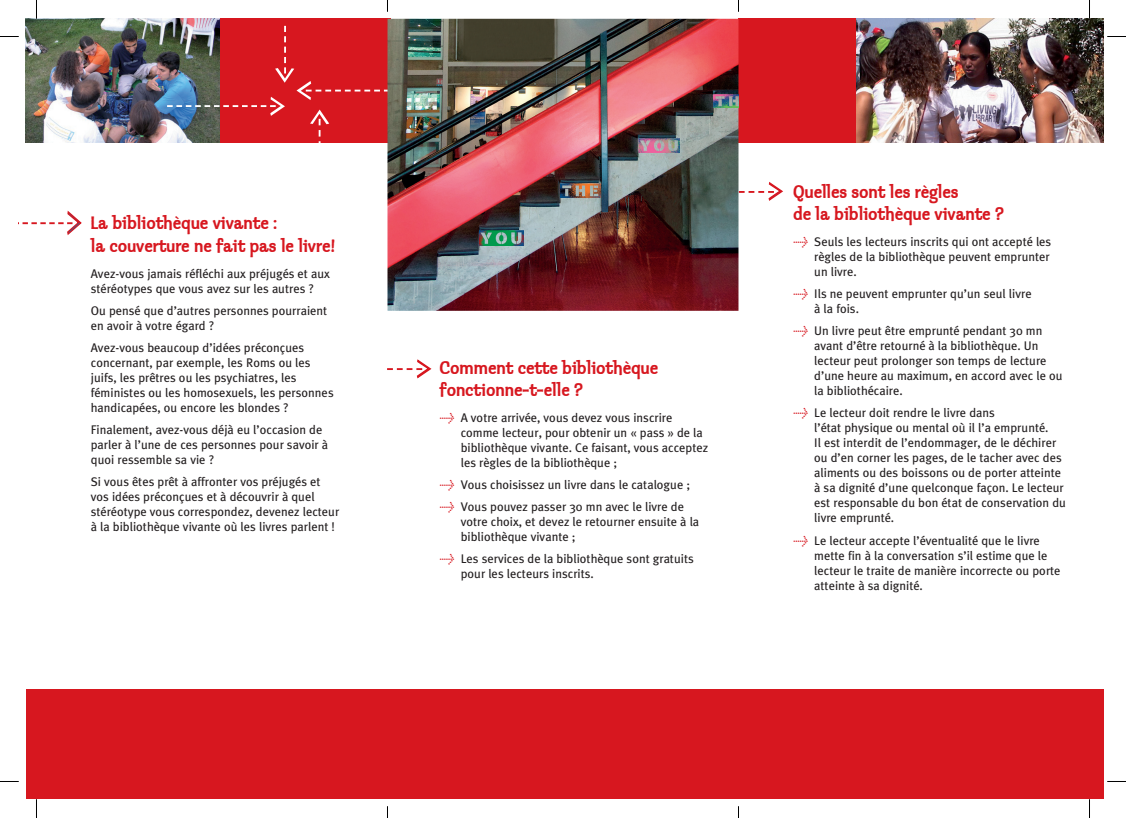
<style>
.page{position:relative;width:1126px;height:818px;background:#fff}
.page>*{position:absolute;margin:0;border:0;box-sizing:border-box;transform-origin:0 0}
.TITRE_FRANCAIS{font:18.75px/22.5px "Klepto ITCTT";letter-spacing:-.005em;color:#d7171f}
.TXT_ANGLAIS{font:18.75px/22.5px "Klepto ITCTT";letter-spacing:-.005em;color:#d7171f}
.TXT_ANGLAIS-2{font:12.5px/15px "Meta Plus";color:#231f20}
.s1{font-style:italic;color:#d7171f}
</style>
<div class="page">
<img style="left:855px;top:19px;width:248px;height:124px">
<div style="left:738px;top:19px;width:117px;height:124px;background:#d7171f"></div>
<img style="left:25px;top:19px;width:195px;height:124px">
<div style="left:220px;top:19px;width:170px;height:124px;background:#d7171f"></div>
<svg style="left:167px;top:26px;width:220px;height:117px"></svg>
<svg style="left:738px;top:180px;width:45px;height:21px"></svg>
<div style="left:27px;top:688px;width:1076px;height:110px;background:#d7171f"></div>
<svg style="left:387px;top:359px;width:45px;height:20px"></svg>
<svg style="left:22px;top:210px;width:60px;height:25px"></svg>
<img style="left:387px;top:19px;width:351px;height:291px">
<img style="left:479px;top:231px;width:45px;height:15px">
<img style="left:560px;top:184px;width:40px;height:13px">
<img style="left:638px;top:138px;width:41px;height:14px">
<img style="left:713px;top:94px;width:25px;height:14px">
<svg style="left:0;top:36px;width:19px;height:1px"></svg>
<svg style="left:1107px;top:36px;width:18px;height:1px"></svg>
<svg style="left:36px;top:0;width:1px;height:19px"></svg>
<svg style="left:36px;top:798px;width:1px;height:19px"></svg>
<svg style="left:1088px;top:0;width:2px;height:19px"></svg>
<svg style="left:1088px;top:798px;width:2px;height:19px"></svg>
<p class="TITRE_FRANCAIS" style="left:91px;top:212px;width:246px">La bibliothèque vivante :<br>la couverture ne fait pas le livre!</p>
<p class="TXT_ANGLAIS-2" style="left:91px;top:265px;width:241px">Avez-vous jamais réfléchi aux préjugés et aux stéréotypes que vous avez sur les autres ?</p>
<p class="TXT_ANGLAIS-2" style="left:91px;top:302px;width:238px">Ou pensé que d’autres personnes pourraient en avoir à votre égard ?</p>
<p class="TXT_ANGLAIS-2" style="left:91px;top:340px;width:244px">Avez-vous beaucoup d’idées préconçues concernant, par exemple, les Roms ou les juifs, les prêtres ou les psychiatres, les féministes ou les homosexuels, les personnes handicapées, ou encore les blondes ?</p>
<p class="TXT_ANGLAIS-2" style="left:91px;top:422px;width:239px">Finalement, avez-vous déjà eu l’occasion de parler à l’une de ces personnes pour savoir à quoi ressemble sa vie ?</p>
<p class="TXT_ANGLAIS-2" style="left:91px;top:474px;width:250px">Si vous êtes prêt à affronter vos préjugés et vos idées préconçues et à découvrir à quel stéréotype vous correspondez, devenez lecteur à la bibliothèque vivante où les livres parlent !</p>
<p class="TITRE_FRANCAIS" style="left:439px;top:357px;width:220px">Comment cette bibliothèque fonctionne-t-elle ?</p>
<p class="TXT_ANGLAIS-2" style="left:460px;top:410px;width:249px;text-indent:-21px"><span class="s1">&gt;</span> A votre arrivée, vous devez vous inscrire comme lecteur, pour obtenir un « pass » de la bibliothèque vivante. Ce faisant, vous acceptez les règles de la bibliothèque ;</p>
<p class="TXT_ANGLAIS-2" style="left:439px;top:477px;width:252px"><span class="s1">&gt;</span> Vous choisissez un livre dans le catalogue ;</p>
<p class="TXT_ANGLAIS-2" style="left:460px;top:499px;width:240px;text-indent:-21px"><span class="s1">&gt;</span> Vous pouvez passer 30 mn avec le livre de votre choix, et devez le retourner ensuite à la bibliothèque vivante ;</p>
<p class="TXT_ANGLAIS-2" style="left:460px;top:551px;width:234px;text-indent:-21px"><span class="s1">&gt;</span> Les services de la bibliothèque sont gratuits pour les lecteurs inscrits.</p>
<p class="TXT_ANGLAIS" style="left:793px;top:181px;width:212px">Quelles sont les règles<br>de la bibliothèque vivante ?</p>
<p class="TXT_ANGLAIS-2" style="left:814px;top:234px;width:238px;text-indent:-21px"><span class="s1">&gt;</span> Seuls les lecteurs inscrits qui ont accepté les règles de la bibliothèque peuvent emprunter un livre.</p>
<p class="TXT_ANGLAIS-2" style="left:814px;top:286px;width:219px;text-indent:-21px"><span class="s1">&gt;</span> Ils ne peuvent emprunter qu’un seul livre à la fois.</p>
<p class="TXT_ANGLAIS-2" style="left:814px;top:323px;width:250px;text-indent:-21px"><span class="s1">&gt;</span> Un livre peut être emprunté pendant 30 mn avant d’être retourné à la bibliothèque. Un lecteur peut prolonger son temps de lecture d’une heure au maximum, en accord avec le ou la bibliothécaire.</p>
<p class="TXT_ANGLAIS-2" style="left:814px;top:405px;width:253px;text-indent:-21px"><span class="s1">&gt;</span> Le lecteur doit rendre le livre dans<br>l’état physique ou mental où il l’a emprunté.<br>Il est interdit de l’endommager, de le déchirer ou d’en corner les pages, de le tacher avec des aliments ou des boissons ou de porter atteinte à sa dignité d’une quelconque façon. Le lecteur est responsable du bon état de conservation du livre emprunté.</p>
<p class="TXT_ANGLAIS-2" style="left:814px;top:532px;width:248px;text-indent:-21px"><span class="s1">&gt;</span> Le lecteur accepte l’éventualité que le livre mette fin à la conversation s’il estime que le lecteur le traite de manière incorrecte ou porte atteinte à sa dignité.</p>
</div>
